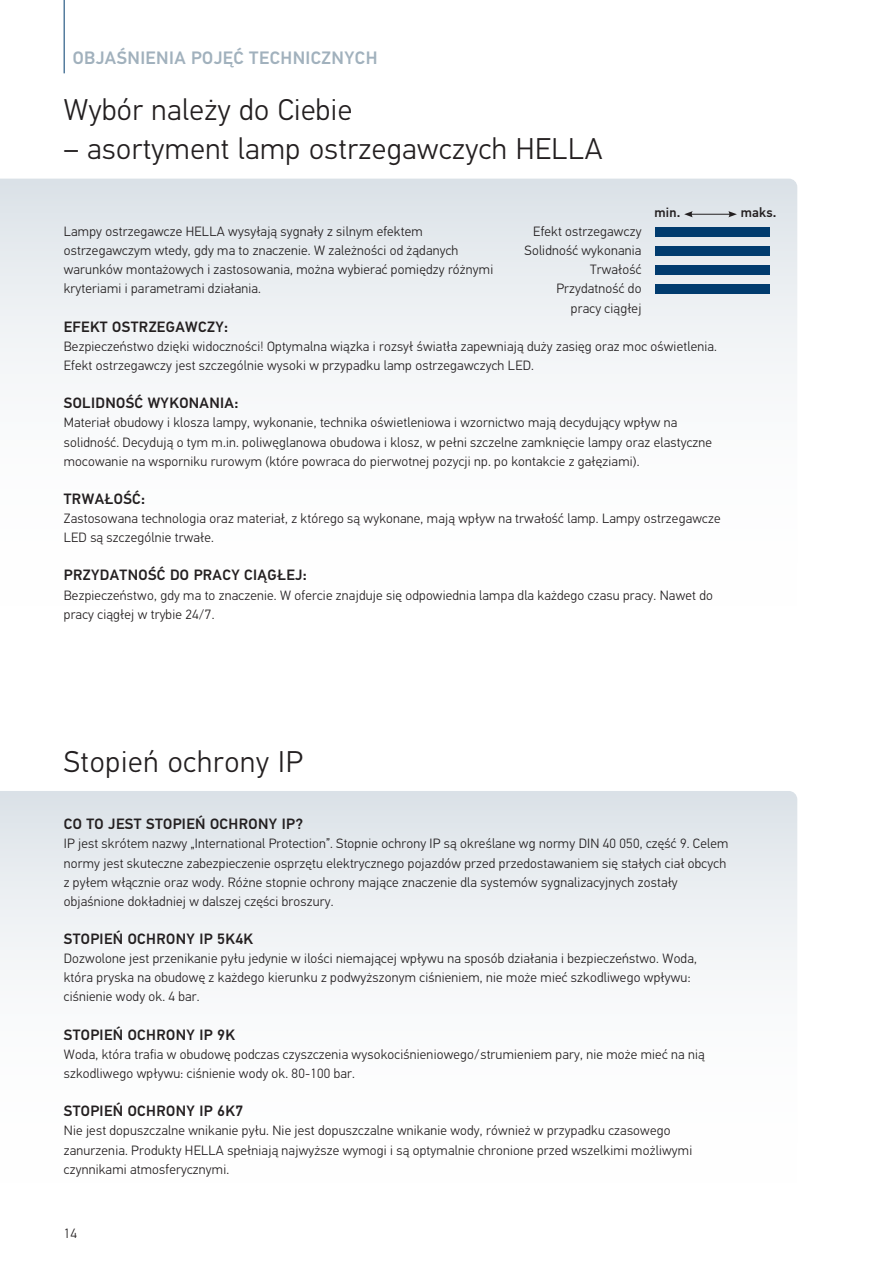
<style>
.page{position:relative;width:893px;height:1263px;background:#fff}
.page>*{position:absolute;margin:0;border:0;box-sizing:border-box;transform-origin:0 0}
.t1{font:300 30px "Hella DIN Universal";letter-spacing:.015em;color:#231f20}
.t2{font:500 18px "Hella DIN Universal";letter-spacing:.025em;color:#a1b1bd}
.t3{font:500 15px "Hella DIN Universal";letter-spacing:.025em;color:#231f20}
.t4{font:300 13.5px/19.2px "Hella DIN Universal";letter-spacing:.015em;color:#231f20}
.t5{font:500 13.5px "Hella DIN Universal";letter-spacing:.015em;color:#231f20}
</style>
<div class="page">
<svg style="left:0;top:179px;width:797px;height:195px;fill:#eaeef1"></svg>
<svg style="left:0;top:791px;width:797px;height:179px;fill:#e9edf1"></svg>
<div style="left:655px;top:227px;width:115px;height:9px;background:#003b6e"></div>
<div style="left:655px;top:246px;width:115px;height:10px;background:#003b6e"></div>
<div style="left:655px;top:265px;width:115px;height:10px;background:#003b6e"></div>
<div style="left:655px;top:284px;width:115px;height:10px;background:#003b6e"></div>
<hr style="left:690px;top:214px;width:41px;height:1px;background:#231f20">
<svg style="left:728px;top:211px;width:9px;height:6px"></svg>
<svg style="left:684px;top:211px;width:9px;height:6px"></svg>
<hr style="left:64px;top:0;width:1px;height:73px;background:#003b6e">
<h2 class="t2" style="left:73px;top:46px;width:306px">OBJAŚNIENIA POJĘĆ TECHNICZNYCH</h2>
<h1 class="t1" style="left:64px;top:92px;width:290px">Wybór należy do Ciebie</h1>
<h1 class="t1" style="left:64px;top:131px;width:540px">– asortyment lamp ostrzegawczych HELLA</h1>
<p class="t5" style="left:654px;top:204px;width:27px">min.</p>
<p class="t5" style="left:741px;top:204px;width:37px">maks.</p>
<p class="t4" style="left:525px;top:223px;width:118px;text-align:right">Efekt ostrzegawczy<br>Solidność wykonania<br>Trwałość<br>Przydatność do pracy ciągłej</p>
<p class="t4" style="left:64px;top:223px;width:431px">Lampy ostrzegawcze HELLA wysyłają sygnały z silnym efektem ostrzegawczym wtedy, gdy ma to znaczenie. W zależności od żądanych warunków montażowych i zastosowania, można wybierać pomiędzy różnymi kryteriami i parametrami działania.</p>
<p class="t3" style="left:64px;top:317px;width:166px">EFEKT OSTRZEGAWCZY:</p>
<p class="t4" style="left:64px;top:337px;width:655px">Bezpieczeństwo dzięki widoczności! Optymalna wiązka i rozsył światła zapewniają duży zasięg oraz moc oświetlenia.<br>Efekt ostrzegawczy jest szczególnie wysoki w przypadku lamp ostrzegawczych LED.</p>
<p class="t3" style="left:64px;top:394px;width:176px">SOLIDNOŚĆ WYKONANIA:</p>
<p class="t4" style="left:64px;top:414px;width:650px">Materiał obudowy i klosza lampy, wykonanie, technika oświetleniowa i wzornictwo mają decydujący wpływ na solidność. Decydują o tym m.in. poliwęglanowa obudowa i klosz, w pełni szczelne zamknięcie lampy oraz elastyczne mocowanie na wsporniku rurowym (które powraca do pierwotnej pozycji np. po kontakcie z gałęziami).</p>
<p class="t3" style="left:64px;top:489px;width:83px">TRWAŁOŚĆ:</p>
<p class="t4" style="left:64px;top:510px;width:658px">Zastosowana technologia oraz materiał, z którego są wykonane, mają wpływ na trwałość lamp. Lampy ostrzegawcze<br>LED są szczególnie trwałe.</p>
<p class="t3" style="left:64px;top:566px;width:245px">PRZYDATNOŚĆ DO PRACY CIĄGŁEJ:</p>
<p class="t4" style="left:64px;top:586px;width:651px">Bezpieczeństwo, gdy ma to znaczenie. W ofercie znajduje się odpowiednia lampa dla każdego czasu pracy. Nawet do pracy ciągłej w trybie 24/7.</p>
<h1 class="t1" style="left:64px;top:744px;width:240px">Stopień ochrony IP</h1>
<p class="t3" style="left:64px;top:815px;width:241px">CO TO JEST STOPIEŃ OCHRONY IP?</p>
<p class="t4" style="left:64px;top:835px;width:666px">IP jest skrótem nazwy „International Protection”. Stopnie ochrony IP są określane wg normy DIN 40 050, część 9. Celem normy jest skuteczne zabezpieczenie osprzętu elektrycznego pojazdów przed przedostawaniem się stałych ciał obcych z pyłem włącznie oraz wody. Różne stopnie ochrony mające znaczenie dla systemów sygnalizacyjnych zostały objaśnione dokładniej w dalszej części broszury.</p>
<p class="t3" style="left:64px;top:929px;width:191px">STOPIEŃ OCHRONY IP 5K4K</p>
<p class="t4" style="left:64px;top:950px;width:635px">Dozwolone jest przenikanie pyłu jedynie w ilości niemającej wpływu na sposób działania i bezpieczeństwo. Woda, która pryska na obudowę z każdego kierunku z podwyższonym ciśnieniem, nie może mieć szkodliwego wpływu: ciśnienie wody ok. 4 bar.</p>
<p class="t3" style="left:64px;top:1025px;width:173px">STOPIEŃ OCHRONY IP 9K</p>
<p class="t4" style="left:64px;top:1045px;width:642px">Woda, która trafia w obudowę podczas czyszczenia wysokociśnieniowego/strumieniem pary, nie może mieć na nią szkodliwego wpływu: ciśnienie wody ok. 80-100 bar.</p>
<p class="t3" style="left:64px;top:1102px;width:181px">STOPIEŃ OCHRONY IP 6K7</p>
<p class="t4" style="left:64px;top:1122px;width:630px">Nie jest dopuszczalne wnikanie pyłu. Nie jest dopuszczalne wnikanie wody, również w przypadku czasowego zanurzenia. Produkty HELLA spełniają najwyższe wymogi i są optymalnie chronione przed wszelkimi możliwymi czynnikami atmosferycznymi.</p>
<p class="t4" style="left:64px;top:1225px;width:15px">14</p>
</div>
